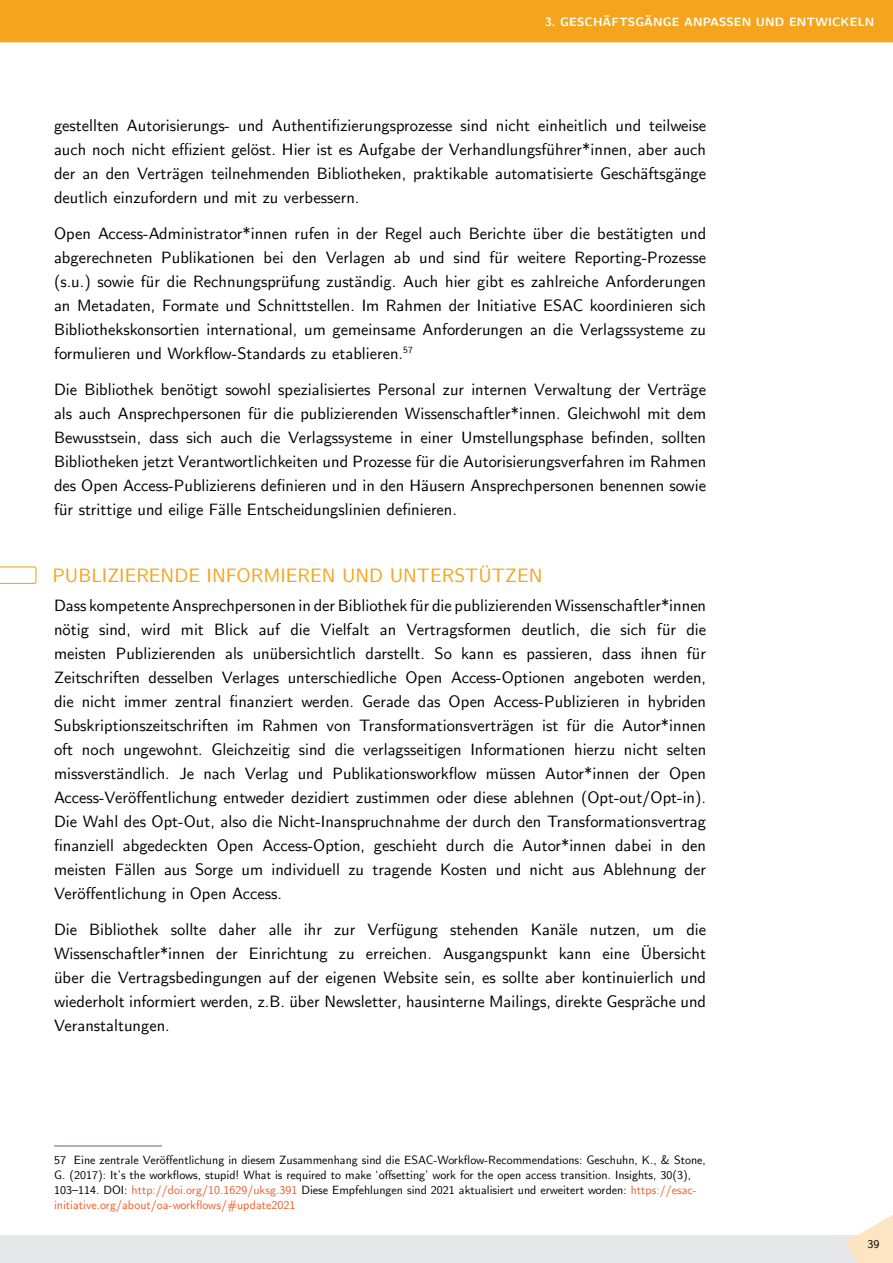
<style>
.page{position:relative;width:893px;height:1263px;background:#fff}
.page>*{position:absolute;margin:0;border:0;box-sizing:border-box;transform-origin:0 0}
.t1{font:19.5px "CMU Sans Serif";color:#f4a51d}
.t2{font:16.5px/24px "CMU Sans Serif";color:#000;text-align:justify}
.t3{font:12px/15px "CMU Sans Serif";color:#000}
.t4{font:700 12px "CMU Sans Serif";letter-spacing:.01em;color:#fff}
.s1{color:#ed5d2b}
</style>
<div class="page">
<hr style="left:54px;top:1145px;width:108px;height:1px;background:#7b5775">
<svg style="left:0;top:566px;width:37px;height:18px"></svg>
<div style="left:0;top:1236px;width:891px;height:27px;background:#e6e7e8"></div>
<svg style="left:845px;top:1215px;width:48px;height:48px"></svg>
<div style="left:0;top:0;width:893px;height:42px;background:#f4a51d"></div>
<p class="t4" style="left:545px;top:11px;width:331px">3. GESCHÄFTSGÄNGE ANPASSEN UND ENTWICKELN</p>
<p class="t2" style="left:54px;top:112px;width:654px">gestellten Autorisierungs- und Authentifizierungsprozesse sind nicht einheitlich und teilweise auch noch nicht effizient gelöst. Hier ist es Aufgabe der Verhandlungsführer*innen, aber auch der an den Verträgen teilnehmenden Bibliotheken, praktikable automatisierte Geschäftsgänge deutlich einzufordern und mit zu verbessern.</p>
<p class="t2" style="left:54px;top:220px;width:654px">Open Access-Administrator*innen rufen in der Regel auch Berichte über die bestätigten und abgerechneten Publikationen bei den Verlagen ab und sind für weitere Reporting-Prozesse (s.u.) sowie für die Rechnungsprüfung zuständig. Auch hier gibt es zahlreiche Anforderungen an Metadaten, Formate und Schnittstellen. Im Rahmen der Initiative ESAC koordinieren sich Bibliothekskonsortien international, um gemeinsame Anforderungen an die Verlagssysteme zu formulieren und Workflow-Standards zu etablieren.<sup>57</sup></p>
<p class="t2" style="left:54px;top:376px;width:654px">Die Bibliothek benötigt sowohl spezialisiertes Personal zur internen Verwaltung der Verträge als auch Ansprechpersonen für die publizierenden Wissenschaftler*innen. Gleichwohl mit dem Bewusstsein, dass sich auch die Verlagssysteme in einer Umstellungsphase befinden, sollten Bibliotheken jetzt Verantwortlichkeiten und Prozesse für die Autorisierungsverfahren im Rahmen des Open Access-Publizierens definieren und in den Häusern Ansprechpersonen benennen sowie für strittige und eilige Fälle Entscheidungslinien definieren.</p>
<p class="t1" style="left:52px;top:559px;width:492px">PUBLIZIERENDE INFORMIEREN UND UNTERSTÜTZEN</p>
<p class="t2" style="left:54px;top:592px;width:654px">Dass kompetente Ansprechpersonen in der Bibliothek für die publizierenden Wissenschaftler*innen nötig sind, wird mit Blick auf die Vielfalt an Vertragsformen deutlich, die sich für die meisten Publizierenden als unübersichtlich darstellt. So kann es passieren, dass ihnen für Zeitschriften desselben Verlages unterschiedliche Open Access-Optionen angeboten werden, die nicht immer zentral finanziert werden. Gerade das Open Access-Publizieren in hybriden Subskriptionszeitschriften im Rahmen von Transformationsverträgen ist für die Autor*innen oft noch ungewohnt. Gleichzeitig sind die verlagsseitigen Informationen hierzu nicht selten missverständlich. Je nach Verlag und Publikationsworkflow müssen Autor*innen der Open Access-Veröffentlichung entweder dezidiert zustimmen oder diese ablehnen (Opt-out/Opt-in).<br>Die Wahl des Opt-Out, also die Nicht-Inanspruchnahme der durch den Transformationsvertrag finanziell abgedeckten Open Access-Option, geschieht durch die Autor*innen dabei in den meisten Fällen aus Sorge um individuell zu tragende Kosten und nicht aus Ablehnung der Veröffentlichung in Open Access.</p>
<p class="t2" style="left:54px;top:916px;width:654px">Die Bibliothek sollte daher alle ihr zur Verfügung stehenden Kanäle nutzen, um die Wissenschaftler*innen der Einrichtung zu erreichen. Ausgangspunkt kann eine Übersicht über die Vertragsbedingungen auf der eigenen Website sein, es sollte aber kontinuierlich und wiederholt informiert werden, z.B. über Newsletter, hausinterne Mailings, direkte Gespräche und Veranstaltungen.</p>
<p class="t3" style="left:54px;top:1151px;width:653px">57 Eine zentrale Veröffentlichung in diesem Zusammenhang sind die ESAC-Workflow-Recommendations: Geschuhn, K., &amp; Stone, G. (2017): It’s the workflows, stupid! What is required to make ‘offsetting’ work for the open access transition. Insights, 30(3), 103–114. DOI: <span class="s1">http://doi.org/10.1629/uksg.391</span> Diese Empfehlungen sind 2021 aktualisiert und erweitert worden: <span class="s1">https://esac&shy;initiative.org/about/oa-workflows/#update2021</span></p>
<p class="t3" style="left:868px;top:1235px;width:13px">39</p>
</div>
